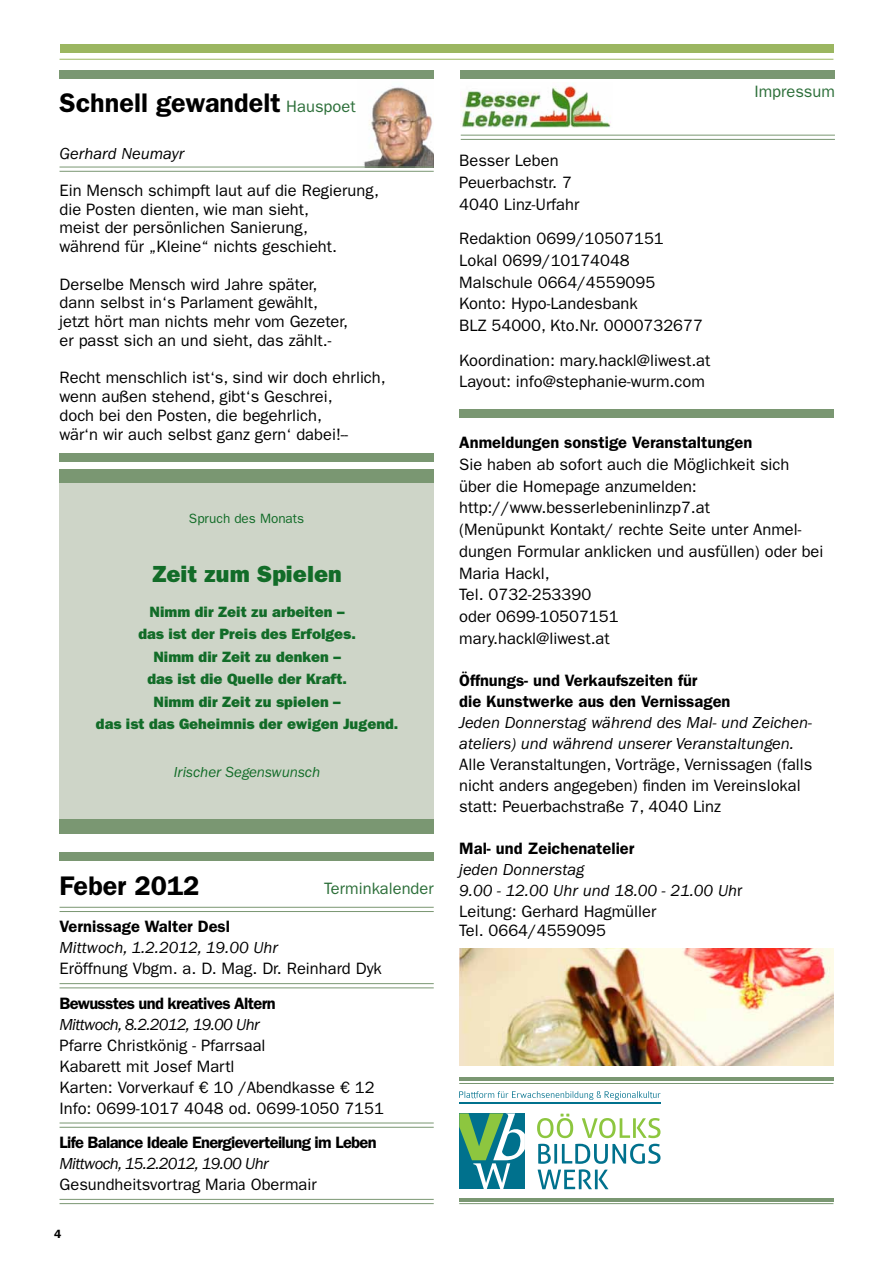
<style>
.page{position:relative;width:893px;height:1263px;background:#fff}
.page>*{position:absolute;margin:0;border:0;box-sizing:border-box;transform-origin:0 0}
.t1{font:600 27px "ITC Franklin Gothic Std";color:#000}
.t2{font:23.4px "ITC Franklin Gothic Std Hvy";color:#126c28}
.t3{font:16.5px/21.8px "ITC Franklin Gothic Std";color:#000}
.t4{font:italic 16.5px/21px "ITC Franklin Gothic Std";color:#000}
.t5{font:600 16.5px/21px "ITC Franklin Gothic Std";color:#000}
.t6{font:600 16.5px "ITC Franklin Gothic Std";letter-spacing:-.04em;color:#000}
.t7{font:italic 16.5px "ITC Franklin Gothic Std";letter-spacing:-.04em;color:#000}
.t8{font:16.5px "ITC Franklin Gothic Std";color:#2b6e38}
.t9{font:15px/22.5px "ITC Franklin Gothic Std Hvy";color:#126c28;text-align:center}
.t10{font:italic 15px "ITC Franklin Gothic Std";color:#126c28}
.t11{font:13.5px "ITC Franklin Gothic Std";color:#126c28}
.t12{font:600 12px "ITC Franklin Gothic Std";color:#000}
.s1{font-style:normal}
</style>
<div class="page">
<div style="left:60px;top:44px;width:773px;height:8px;background:#9bb661"></div>
<hr style="left:60px;top:59px;width:773px;height:1px;background:#9bb661">
<img style="left:357px;top:87px;width:77px;height:80px">
<hr style="left:60px;top:983px;width:374px;height:1px;background:#7a9772">
<hr style="left:60px;top:987px;width:374px;height:1px;background:#7a9772">
<hr style="left:60px;top:1123px;width:374px;height:1px;background:#7a9772">
<hr style="left:60px;top:1127px;width:374px;height:1px;background:#7a9772">
<hr style="left:60px;top:1199px;width:374px;height:1px;background:#7a9772">
<hr style="left:60px;top:1203px;width:374px;height:1px;background:#7a9772">
<img style="left:461px;top:83px;width:150px;height:44px">
<div style="left:60px;top:70px;width:374px;height:8px;background:#7a9772"></div>
<hr style="left:60px;top:167px;width:374px;height:1px;background:#7a9772">
<hr style="left:60px;top:171px;width:374px;height:1px;background:#7a9772">
<hr style="left:459px;top:1083px;width:374px;height:1px;background:#7a9772">
<hr style="left:459px;top:1078px;width:374px;height:3px;background:#7a9772">
<hr style="left:459px;top:1203px;width:374px;height:1px;background:#7a9772">
<hr style="left:459px;top:1198px;width:374px;height:3px;background:#7a9772">
<div style="left:461px;top:70px;width:374px;height:8px;background:#7a9772"></div>
<hr style="left:461px;top:135px;width:374px;height:1px;background:#7a9772">
<hr style="left:461px;top:139px;width:374px;height:1px;background:#7a9772">
<div style="left:60px;top:853px;width:374px;height:8px;background:#7a9772"></div>
<hr style="left:60px;top:907px;width:374px;height:1px;background:#7a9772">
<hr style="left:60px;top:911px;width:374px;height:1px;background:#7a9772">
<svg style="left:459px;top:1113px;width:66px;height:76px;background:#4a9b8f"></svg>
<svg style="left:538px;top:1144px;width:122px;height:45px"></svg>
<svg style="left:537px;top:1113px;width:123px;height:25px"></svg>
<hr style="left:459px;top:1102px;width:201px;height:2px;background:#00718d">
<svg style="left:459px;top:1091px;width:201px;height:9px"></svg>
<div style="left:459px;top:409px;width:374px;height:8px;background:#7a9772"></div>
<div style="left:60px;top:453px;width:374px;height:8px;background:#7a9772"></div>
<img style="left:459px;top:948px;width:374px;height:118px">
<div style="left:60px;top:476px;width:374px;height:354px;background:#ced5c8"></div>
<div style="left:60px;top:819px;width:374px;height:15px;background:#7a9772"></div>
<div style="left:60px;top:469px;width:374px;height:14px;background:#7a9772"></div>
<h1 class="t1" style="left:60px;top:87px;width:223px">Schnell gewandelt</h1>
<p class="t4" style="left:60px;top:143px;width:126px">Gerhard Neumayr</p>
<p class="t8" style="left:286px;top:97px;width:71px">Hauspoet</p>
<p class="t3" style="left:60px;top:181px;width:321px;line-height:18.8px">Ein Mensch schimpft laut auf die Regierung, die Posten dienten, wie man sieht,<br>meist der persönlichen Sanierung,<br>während für „Kleine“ nichts geschieht.</p>
<p class="t3" style="left:60px;top:275px;width:290px;line-height:18.8px">Derselbe Mensch wird Jahre später, dann selbst in‘s Parlament gewählt, jetzt hört man nichts mehr vom Gezeter, er passt sich an und sieht, das zählt.-</p>
<p class="t3" style="left:60px;top:369px;width:328px;line-height:18.8px">Recht menschlich ist‘s, sind wir doch ehrlich, wenn außen stehend, gibt‘s Geschrei,<br>doch bei den Posten, die begehrlich,<br>wär‘n wir auch selbst ganz gern‘ dabei!--</p>
<p class="t11" style="left:189px;top:510px;width:117px">Spruch des Monats</p>
<h2 class="t2" style="left:153px;top:561px;width:191px">Zeit zum Spielen</h2>
<p class="t9" style="left:96px;top:600px;width:304px">Nimm dir Zeit zu arbeiten –<br>das ist der Preis des Erfolges.<br>Nimm dir Zeit zu denken –<br>das ist die Quelle der Kraft.<br>Nimm dir Zeit zu spielen –<br>das ist das Geheimnis der ewigen Jugend.</p>
<p class="t10" style="left:174px;top:764px;width:148px">Irischer Segenswunsch</p>
<h1 class="t1" style="left:60px;top:869px;width:141px">Feber 2012</h1>
<p class="t8" style="left:324px;top:879px;width:111px">Terminkalender</p>
<p class="t5" style="left:60px;top:916px;width:172px">Vernissage Walter Desl</p>
<p class="t4" style="left:60px;top:937px;width:220px">Mittwoch, 1.2.2012, 19.00 Uhr</p>
<p class="t3" style="left:60px;top:958px;width:324px">Eröffnung Vbgm. a. D. Mag. Dr. Reinhard Dyk</p>
<p class="t6" style="left:60px;top:993px;width:218px">Bewusstes und kreatives Altern</p>
<p class="t7" style="left:60px;top:1015px;width:202px">Mittwoch, 8.2.2012, 19.00 Uhr</p>
<p class="t3" style="left:60px;top:1035px;width:326px;line-height:21px">Pfarre Christkönig - Pfarrsaal<br>Kabarett mit Josef Martl<br>Karten: Vorverkauf € 10 /Abendkasse € 12<br>Info: 0699-1017 4048 od. 0699-1050 7151</p>
<p class="t6" style="left:60px;top:1132px;width:319px">Life Balance Ideale Energieverteilung im Leben</p>
<p class="t7" style="left:60px;top:1154px;width:211px">Mittwoch, 15.2.2012, 19.00 Uhr</p>
<p class="t3" style="left:60px;top:1174px;width:259px">Gesundheitsvortrag Maria Obermair</p>
<p class="t12" style="left:54px;top:1227px;width:9px">4</p>
<p class="t3" style="left:459px;top:150px;width:122px">Besser Leben<br>Peuerbachstr. 7<br>4040 Linz-Urfahr</p>
<p class="t3" style="left:459px;top:228px;width:245px">Redaktion 0699/10507151<br>Lokal 0699/10174048<br>Malschule 0664/4559095<br>Konto: Hypo-Landesbank<br>BLZ 54000, Kto.Nr. 0000732677</p>
<p class="t3" style="left:459px;top:349px;width:253px">Koordination: mary.hackl@liwest.at<br>Layout: info@stephanie-wurm.com</p>
<p class="t8" style="left:754px;top:81px;width:82px">Impressum</p>
<p class="t5" style="left:459px;top:432px;width:295px">Anmeldungen sonstige Veranstaltungen</p>
<p class="t3" style="left:459px;top:454px;width:366px">Sie haben ab sofort auch die Möglichkeit sich über die Homepage anzumelden: http://www.besserlebeninlinzp7.at<br>(Menüpunkt Kontakt/ rechte Seite unter Anmel&shy;dungen Formular anklicken und ausfüllen) oder bei<br>Maria Hackl,<br>Tel. 0732-253390<br>oder 0699-10507151<br>mary.hackl@liwest.at</p>
<p class="t5" style="left:459px;top:670px;width:273px">Öffnungs- und Verkaufszeiten für<br>die Kunstwerke aus den Vernissagen</p>
<p class="t4" style="left:459px;top:712px;width:354px">Jeden Donnerstag während des Mal- und Zeichen&shy;ateliers) und während unserer Veranstaltungen.</p>
<p class="t3" style="left:459px;top:754px;width:355px;line-height:21px">Alle Veranstaltungen, Vorträge, Vernissagen (falls nicht anders angegeben) finden im Vereinslokal statt: Peuerbachstraße 7, 4040 Linz</p>
<p class="t5" style="left:459px;top:838px;width:177px">Mal- und Zeichenatelier</p>
<p class="t4" style="left:459px;top:859px;width:285px">jeden Donnerstag<br>9.00 - 12.00 Uhr und 18.00 - 21.00 Uh<span class="s1">r<br>Leitung: Gerhard Hagmüller</span></p>
<p class="t3" style="left:459px;top:919px;width:148px">Tel. 0664/4559095</p>
</div>
